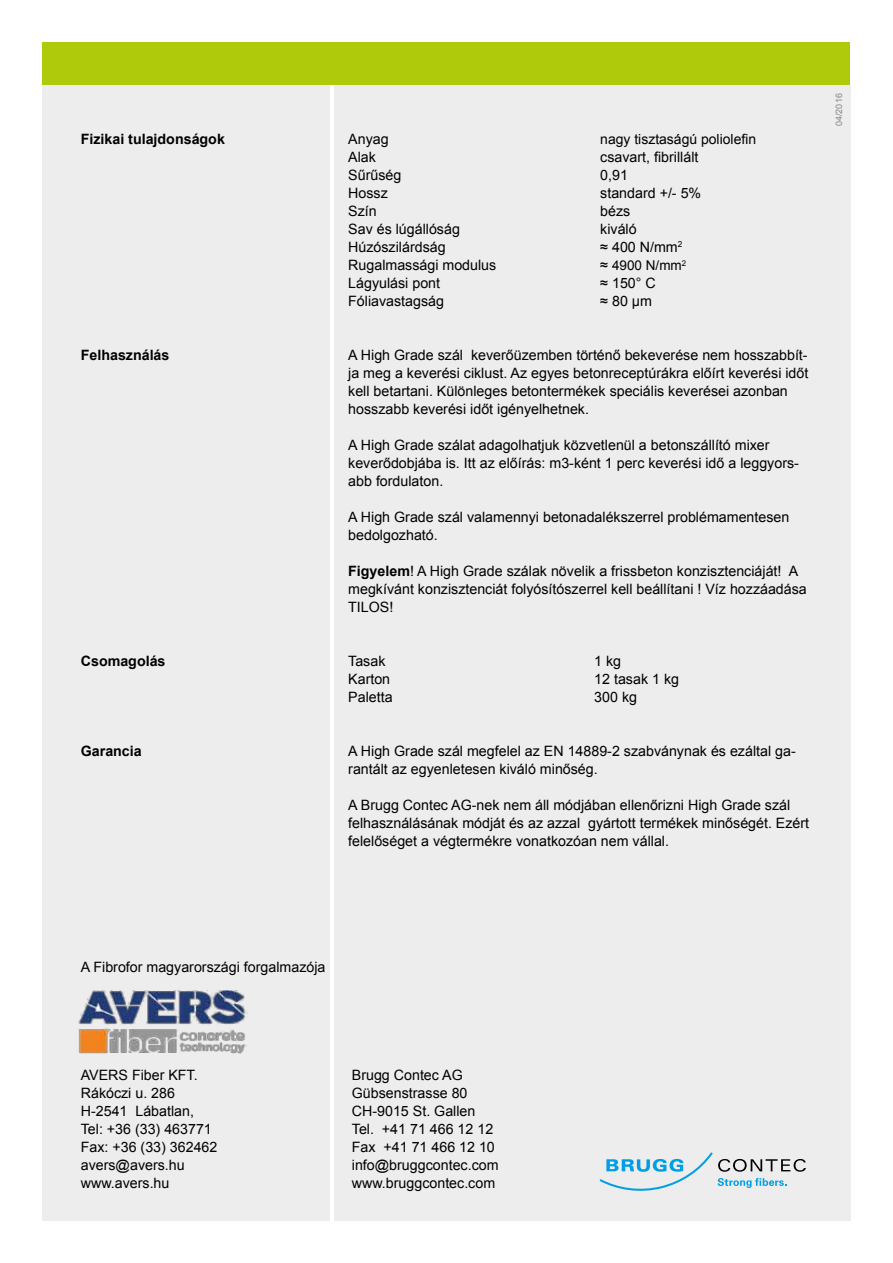
<style>
.page{position:relative;width:893px;height:1263px;background:#fff}
.page>*{position:absolute;margin:0;border:0;box-sizing:border-box;transform-origin:0 0}
.t1{font:14.25px/18px "Arial";color:#000}
.t2{font:700 14.25px "Arial";color:#000}
.t3{font:13.95px "Arial";color:#000}
.t4{font:13.5px "Arial";color:#000}
.t5{font:9px "Arial";color:#878787}
.s1{font-size:14.25px}
.s2{font-weight:700}
</style>
<div class="page">
<div style="left:43px;top:43px;width:807px;height:42px;background:#afca0b"></div>
<div style="left:43px;top:85px;width:287px;height:1135px;background:#ededed"></div>
<div style="left:334px;top:85px;width:516px;height:1135px;background:#ededed"></div>
<svg style="left:600px;top:1152px;width:206px;height:39px"></svg>
<img style="left:78px;top:990px;width:169px;height:63px">
<p class="t5" style="left:833px;top:126px;width:34px;rotate:-90deg">04/2016</p>
<p class="t2" style="left:81px;top:129px;width:146px">Fizikai tulajdonságok</p>
<p class="t1" style="left:348px;top:130px;width:42px">Anyag</p>
<p class="t3" style="left:600px;top:130px;width:157px">nagy tisztaságú poliolefin</p>
<p class="t1" style="left:348px;top:148px;width:29px">Alak</p>
<p class="t1" style="left:600px;top:148px;width:100px">csavart, fibrillált</p>
<p class="t1" style="left:348px;top:166px;width:55px">Sűrűség</p>
<p class="t1" style="left:600px;top:166px;width:29px">0,91</p>
<p class="t1" style="left:348px;top:184px;width:41px">Hossz</p>
<p class="t1" style="left:600px;top:184px;width:102px">standard +/- 5%</p>
<p class="t1" style="left:348px;top:202px;width:30px">Szín</p>
<p class="t1" style="left:600px;top:202px;width:32px">bézs</p>
<p class="t1" style="left:348px;top:220px;width:113px">Sav és lúgállóság</p>
<p class="t1" style="left:600px;top:220px;width:38px">kiváló</p>
<p class="t1" style="left:348px;top:238px;width:99px">Húzószilárdság</p>
<p class="t1" style="left:600px;top:238px;width:84px">≈ 400 N/mm<sup>2</sup></p>
<p class="t1" style="left:348px;top:256px;width:150px">Rugalmassági modulus</p>
<p class="t4" style="left:600px;top:256px;width:87px"><span class="s1">≈</span> 4900 N/mm<sup>2</sup></p>
<p class="t1" style="left:348px;top:274px;width:93px">Lágyulási pont</p>
<p class="t1" style="left:600px;top:274px;width:57px">≈ 150° C</p>
<p class="t1" style="left:348px;top:292px;width:97px">Fóliavastagság</p>
<p class="t1" style="left:600px;top:292px;width:53px">≈ 80 µm</p>
<p class="t2" style="left:81px;top:345px;width:90px">Felhasználás</p>
<p class="t1" style="left:348px;top:346px;width:462px">A High Grade szál keverőüzemben történő bekeverése nem hosszabbít&shy;ja meg a keverési ciklust. Az egyes betonreceptúrákra előírt keverési időt kell betartani. Különleges betontermékek speciális keverései azonban hosszabb keverési időt igényelhetnek.</p>
<p class="t1" style="left:348px;top:436px;width:452px">A High Grade szálat adagolhatjuk közvetlenül a betonszállító mixer keverődobjába is. Itt az előírás: m3-ként 1 perc keverési idő a leggyors&shy;abb fordulaton.</p>
<p class="t1" style="left:348px;top:508px;width:443px">A High Grade szál valamennyi betonadalékszerrel problémamentesen bedolgozható.</p>
<p class="t1" style="left:348px;top:562px;width:460px"><span class="s2">Figyelem</span>! A High Grade szálak növelik a frissbeton konzisztenciáját! A megkívánt konzisztenciát folyósítószerrel kell beállítani ! Víz hozzáadása<br>TILOS!</p>
<p class="t2" style="left:81px;top:652px;width:86px">Csomagolás</p>
<p class="t1" style="left:348px;top:652px;width:39px">Tasak</p>
<p class="t1" style="left:594px;top:652px;width:28px">1 kg</p>
<p class="t1" style="left:348px;top:670px;width:43px">Karton</p>
<p class="t1" style="left:594px;top:670px;width:86px">12 tasak 1 kg</p>
<p class="t1" style="left:348px;top:688px;width:46px">Paletta</p>
<p class="t1" style="left:594px;top:688px;width:44px">300 kg</p>
<p class="t2" style="left:81px;top:742px;width:62px">Garancia</p>
<p class="t1" style="left:348px;top:742px;width:449px">A High Grade szál megfelel az EN 14889-2 szabványnak és ezáltal ga&shy;rantált az egyenletesen kiváló minőség.</p>
<p class="t1" style="left:348px;top:796px;width:462px">A Brugg Contec AG-nek nem áll módjában ellenőrizni High Grade szál felhasználásának módját és az azzal gyártott termékek minőségét. Ezért felelőséget a végtermékre vonatkozóan nem vállal.</p>
<p class="t1" style="left:81px;top:958px;width:246px">A Fibrofor magyarországi forgalmazója</p>
<p class="t1" style="left:81px;top:1066px;width:138px">AVERS Fiber KFT.<br>Rákóczi u. 286<br>H-2541 Lábatlan,<br>Tel: +36 (33) 463771<br>Fax: +36 (33) 362462 avers@avers.hu www.avers.hu</p>
<p class="t1" style="left:352px;top:1066px;width:148px">Brugg Contec AG<br>Gübsenstrasse 80<br>CH-9015 St. Gallen<br>Tel. +41 71 466 12 12<br>Fax +41 71 466 12 10 info@bruggcontec.com www.bruggcontec.com</p>
</div>
